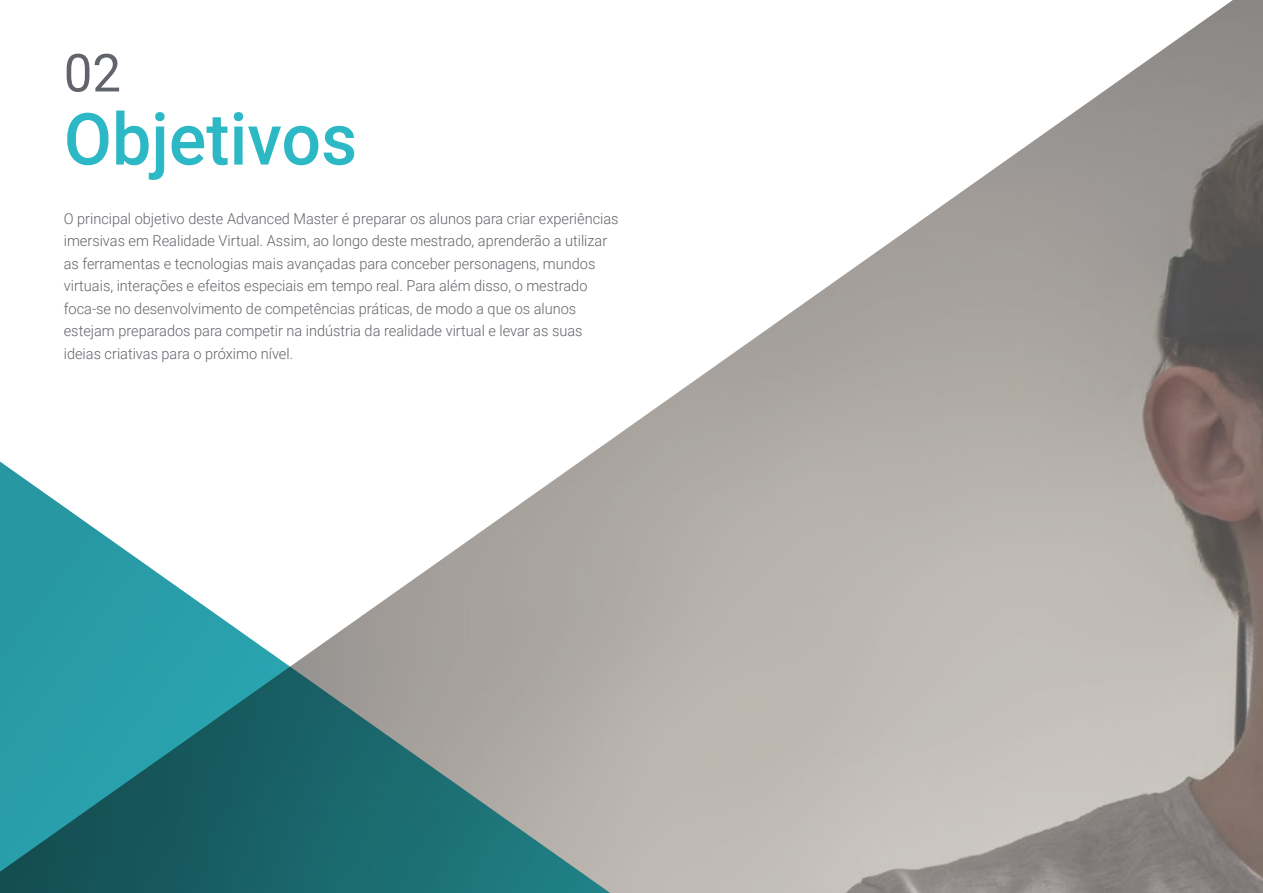
<style>
.page{position:relative;width:1263px;height:893px;background:#fff}
.page>*{position:absolute;margin:0;border:0;box-sizing:border-box;transform-origin:0 0}
.t1{font:500 72px "Roboto";color:#2db8c5}
.t2{font:52.5px "Roboto";color:#61646a}
.t3{font:300 15px/22.5px "Roboto";color:#61646a}
</style>
<div class="page">
<img style="left:602px;top:0;width:661px;height:893px">
<svg style="left:0;top:446px;width:640px;height:447px"></svg>
<h2 class="t2" style="left:64px;top:36px;width:59px">02</h2>
<h1 class="t1" style="left:64px;top:89px;width:295px">Objetivos</h1>
<p class="t3" style="left:64px;top:207px;width:556px">O principal objetivo deste Advanced Master é preparar os alunos para criar experiências imersivas em Realidade Virtual. Assim, ao longo deste mestrado, aprenderão a utilizar as ferramentas e tecnologias mais avançadas para conceber personagens, mundos virtuais, interações e efeitos especiais em tempo real. Para além disso, o mestrado foca-se no desenvolvimento de competências práticas, de modo a que os alunos estejam preparados para competir na indústria da realidade virtual e levar as suas ideias criativas para o próximo nível.</p>
</div>
